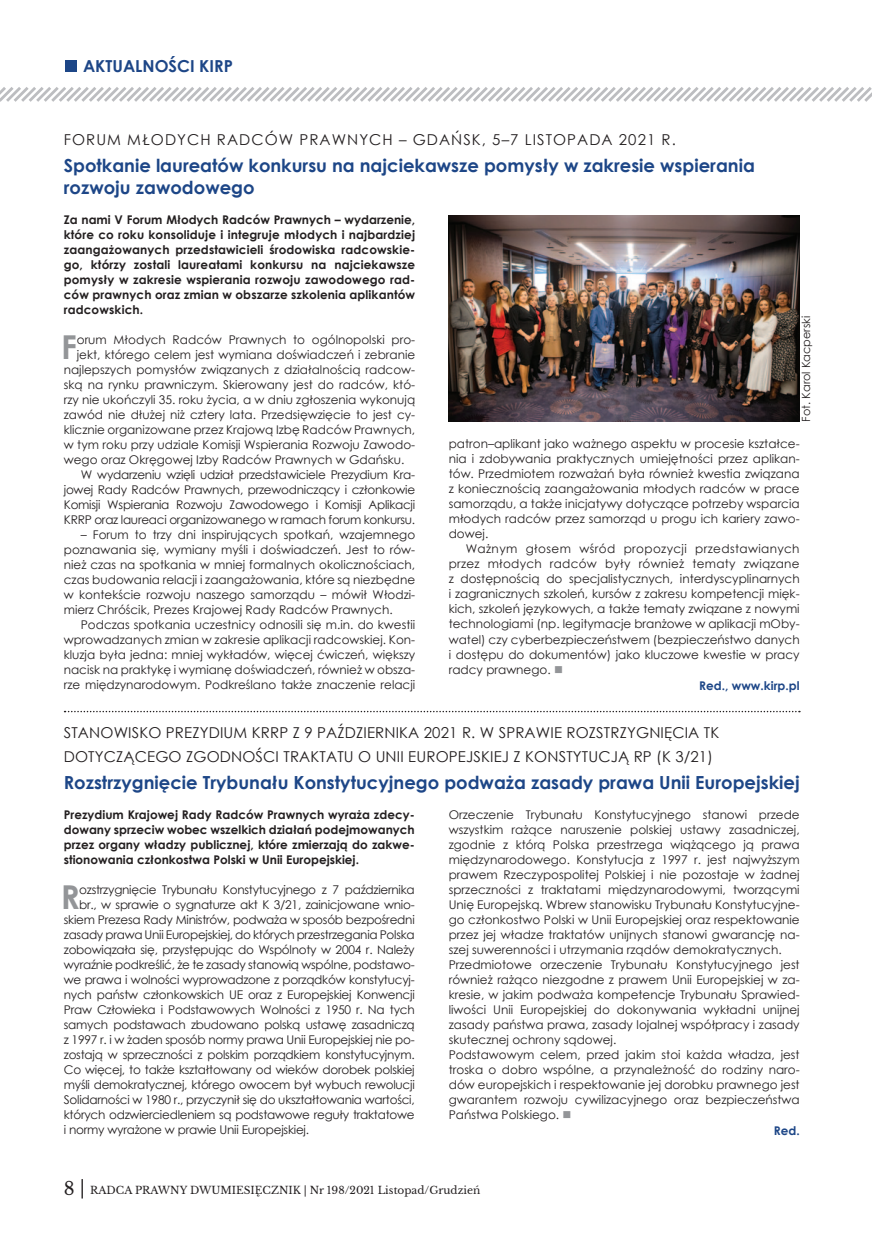
<style>
.page{position:relative;width:872px;height:1234px;background:#fff}
.page>*{position:absolute;margin:0;border:0;box-sizing:border-box;transform-origin:0 0}
.t1{font:700 32.85px "Century Gothic";color:#939598}
.t2{font:700 18px/22.5px "Century Gothic";color:#1d4687}
.t3{font:700 16.5px "Century Gothic";color:#1d4687}
.t4{font:15px "Century Gothic";letter-spacing:.01em;color:#231f20}
.t5{font:12px/15px "Century Gothic";color:#231f20;text-align:justify}
.t6{font:12px "Century Gothic";letter-spacing:-.02em;color:#231f20}
.t7{font:700 12px/15px "Century Gothic";letter-spacing:.005em;color:#231f20;text-align:justify}
.t8{font:700 12px "Century Gothic";color:#1d4687}
.t9{font:11.25px "Century Gothic";color:#231f20}
.t10{font:10.5px "Libre Baskerville";color:#231f20}
.s1{font-style:italic}
.s2{color:#939598}
.s3{font-size:18px}
</style>
<div class="page">
<div style="left:65px;top:60px;width:11px;height:12px;background:#1d4687"></div>
<svg style="left:0;top:87px;width:872px;height:15px"></svg>
<img style="left:449px;top:215px;width:350px;height:206px">
<svg style="left:65px;top:710px;width:735px;height:2px"></svg>
<h3 class="t3" style="left:83px;top:54px;width:151px">AKTUALNOŚCI KIRP</h3>
<p class="t4" style="left:64px;top:129px;width:22px">Forum</p>
<p class="t4" style="left:127px;top:129px;width:27px">Młodych</p>
<p class="t4" style="left:217px;top:129px;width:23px">Radc</p>
<p class="t4" style="left:265px;top:129px;width:58px">ów Prawnych</p>
<p class="t4" style="left:399px;top:129px;width:137px">– Gdańsk, 5–7 listopada</p>
<p class="t4" style="left:619px;top:129px;width:58px">2021 r .</p>
<h2 class="t2" style="left:64px;top:153px;width:692px">Spotkanie laureatów konkursu na najciekawsze pomysły w zakresie wspierania rozwoju zawodowego</h2>
<p class="t7" style="left:64px;top:212px;width:353px">Za nami V Forum Młodych Radców Prawnych – wydarzenie, które co roku konsoliduje i integruje młodych i najbardziej zaangażowanych przedstawicieli środowiska radcowskie&shy;go, którzy zostali laureatami konkursu na najciekawsze pomysły w zakresie wspierania rozwoju zawodowego rad&shy;ców prawnych oraz zmian w obszarze szkolenia aplikantów radcowskich.</p>
<h1 class="t1" style="left:61px;top:322px;width:17px">F</h1>
<p class="t5" style="left:77px;top:332px;width:340px">orum Młodych Radców Prawnych to ogólnopolski pro-</p>
<p class="t5" style="left:77px;top:347px;width:340px">jekt, którego celem jest wymiana doświadczeń i zebranie</p>
<p class="t5" style="left:64px;top:362px;width:353px">najlepszych pomysłów związanych z działalnością radcow-</p>
<p class="t5" style="left:64px;top:377px;width:353px">ską na rynku prawniczym. Skierowany jest do radców, któ-</p>
<p class="t5" style="left:64px;top:392px;width:353px">rzy nie ukończyli 35. roku życia, a w dniu zgłoszenia wykonują</p>
<p class="t5" style="left:64px;top:407px;width:353px">zawód nie dłużej niż cztery lata. Przedsięwzięcie to jest cy-</p>
<p class="t5" style="left:64px;top:422px;width:353px">klicznie organizowane przez Krajową Izbę Radców Prawnych,</p>
<p class="t5" style="left:64px;top:437px;width:353px">w tym roku przy udziale Komisji Wspierania Rozwoju Zawodo-</p>
<p class="t5" style="left:64px;top:452px;width:342px">wego oraz Okręgowej Izby Radców Prawnych w Gdańsku.</p>
<p class="t6" style="left:81px;top:466px;width:336px">W wydarzeniu wzięli udział przedstawiciele Prezydium Kra-</p>
<p class="t6" style="left:64px;top:481px;width:353px">jowej Rady Radców Prawnych, przewodniczący i członkowie</p>
<p class="t6" style="left:64px;top:496px;width:353px">Komisji Wspierania Rozwoju Zawodowego i Komisji Aplikacji</p>
<p class="t6" style="left:64px;top:511px;width:353px">KRRP oraz laureaci organizowanego w ramach forum konkursu.</p>
<p class="t5" style="left:64px;top:527px;width:353px;text-indent:17px">– Forum to trzy dni inspirujących spotkań, wzajemnego poznawania się, wymiany myśli i doświadczeń. Jest to rów&shy;nież czas na spotkania w mniej formalnych okolicznościach, czas budowania relacji i zaangażowania, które są niezbędne w kontekście rozwoju naszego samorządu <span class="s1">–</span> mówił Włodzi&shy;mierz Chróścik, Prezes Krajowej Rady Radców Prawnych.</p>
<p class="t5" style="left:64px;top:617px;width:353px;text-indent:17px">Podczas spotkania uczestnicy odnosili się m.in. do kwestii wprowadzanych zmian w zakresie aplikacji radcowskiej. Kon&shy;kluzja była jedna: mniej wykładów, więcej ćwiczeń, większy nacisk na praktykę i wymianę doświadczeń, również w obsza&shy;rze międzynarodowym. Podkreślano także znaczenie relacji</p>
<p class="t9" style="left:798px;top:421px;width:107px;rotate:-90deg">Fot. Karol Kacperski</p>
<p class="t5" style="left:449px;top:436px;width:352px">patron–aplikant jako ważnego aspektu w procesie kształce&shy;nia i zdobywania praktycznych umiejętności przez aplikan&shy;tów. Przedmiotem rozważań była również kwestia związana z koniecznością zaangażowania młodych radców w prace samorządu, a także inicjatywy dotyczące potrzeby wsparcia młodych radców przez samorząd u progu ich kariery zawo&shy;dowej.</p>
<p class="t5" style="left:449px;top:541px;width:352px;text-indent:17px">Ważnym głosem wśród propozycji przedstawianych przez młodych radców były również tematy związane z dostępnością do specjalistycznych, interdyscyplinarnych i zagranicznych szkoleń, kursów z zakresu kompetencji mięk&shy;kich, szkoleń językowych, a także tematy związane z nowymi technologiami (np. legitymacje branżowe w aplikacji mOby&shy;watel) czy cyberbezpieczeństwem (bezpieczeństwo danych i dostępu do dokumentów) jako kluczowe kwestie w pracy radcy prawnego. <span class="s2">■</span></p>
<p class="t8" style="left:699px;top:676px;width:102px">Red., www.kirp.pl</p>
<p class="t4" style="left:64px;top:721px;width:19px">Stanowisko</p>
<p class="t4" style="left:166px;top:721px;width:19px">Prezydium</p>
<p class="t4" style="left:252px;top:721px;width:103px">KRRP z 9 października</p>
<p class="t4" style="left:424px;top:721px;width:66px">2021 r . wsprawie</p>
<p class="t4" style="left:566px;top:721px;width:10px">rozstrzygni</p>
<p class="t4" style="left:664px;top:721px;width:18px">ęcia</p>
<p class="t4" style="left:704px;top:721px;width:17px">TK</p>
<p class="t4" style="left:64px;top:745px;width:11px">dotycz</p>
<p class="t4" style="left:124px;top:745px;width:24px">ącego</p>
<p class="t4" style="left:186px;top:745px;width:12px">zgodności</p>
<p class="t4" style="left:283px;top:745px;width:17px">Traktatu</p>
<p class="t4" style="left:358px;top:745px;width:68px">o Unii Europejskiej</p>
<p class="t4" style="left:513px;top:745px;width:31px">z Konstytucj</p>
<p class="t4" style="left:618px;top:745px;width:96px">ą RP (K 3/21)</p>
<h2 class="t2" style="left:64px;top:769px;width:737px">Rozstrzygnięcie Trybunału Konstytucyjnego podważa zasady prawa Unii Europejskiej</h2>
<p class="t7" style="left:64px;top:806px;width:352px">Prezydium Krajowej Rady Radców Prawnych wyraża zdecy&shy;dowany sprzeciw wobec wszelkich działań podejmowanych przez organy władzy publicznej, które zmierzają do zakwe&shy;stionowania członkostwa Polski w Unii Europejskiej.</p>
<h1 class="t1" style="left:61px;top:871px;width:21px">R</h1>
<p class="t6" style="left:79px;top:880px;width:337px">ozstrzygnięcie Trybunału Konstytucyjnego z 7 października</p>
<p class="t6" style="left:79px;top:895px;width:337px">br., w sprawie o sygnaturze akt K 3/21, zainicjowane wnio-</p>
<p class="t6" style="left:64px;top:910px;width:352px">skiem Prezesa Rady Ministrów, podważa w sposób bezpośredni</p>
<p class="t6" style="left:64px;top:925px;width:352px">zasady prawa Unii Europejskiej, do których przestrzegania Polska</p>
<p class="t6" style="left:64px;top:940px;width:352px">zobowiązała się, przystępując do Wspólnoty w 2004 r. Należy</p>
<p class="t6" style="left:64px;top:955px;width:352px">wyraźnie podkreślić, że te zasady stanowią wspólne, podstawo-</p>
<p class="t6" style="left:64px;top:970px;width:352px">we prawa i wolności wyprowadzone z porządków konstytucyj-</p>
<p class="t6" style="left:64px;top:985px;width:352px">nych państw członkowskich UE oraz z Europejskiej Konwencji</p>
<p class="t6" style="left:64px;top:1000px;width:352px">Praw Człowieka i Podstawowych Wolności z 1950 r. Na tych</p>
<p class="t6" style="left:64px;top:1015px;width:352px">samych podstawach zbudowano polską ustawę zasadniczą</p>
<p class="t6" style="left:64px;top:1030px;width:352px">z 1997 r. i w żaden sposób normy prawa Unii Europejskiej nie po-</p>
<p class="t6" style="left:64px;top:1045px;width:352px">zostają w sprzeczności z polskim porządkiem konstytucyjnym.</p>
<p class="t6" style="left:64px;top:1060px;width:352px">Co więcej, to także kształtowany od wieków dorobek polskiej</p>
<p class="t6" style="left:64px;top:1075px;width:352px">myśli demokratycznej, którego owocem był wybuch rewolucji</p>
<p class="t6" style="left:64px;top:1090px;width:352px">Solidarności w 1980 r., przyczynił się do ukształtowania wartości,</p>
<p class="t6" style="left:64px;top:1105px;width:352px">których odzwierciedleniem są podstawowe reguły traktatowe</p>
<p class="t6" style="left:64px;top:1120px;width:247px">i normy wyrażone w prawie Unii Europejskiej.</p>
<p class="t5" style="left:449px;top:806px;width:352px;text-align:left">Orzeczenie Trybunału Konstytucyjnego stanowi przede wszystkim rażące naruszenie polskiej ustawy zasadniczej, zgodnie z którą Polska przestrzega wiążącego ją prawa międzynarodowego. Konstytucja z 1997 r. jest najwyższym prawem Rzeczypospolitej Polskiej i nie pozostaje w żadnej sprzeczności z traktatami międzynarodowymi, tworzącymi Unię Europejską. Wbrew stanowisku Trybunału Konstytucyjne&shy;go członkostwo Polski w Unii Europejskiej oraz respektowanie przez jej władze traktatów unijnych stanowi gwarancję na&shy;szej suwerenności i utrzymania rządów demokratycznych.<br>Przedmiotowe orzeczenie Trybunału Konstytucyjnego jest również rażąco niezgodne z prawem Unii Europejskiej w za&shy;kresie, w jakim podważa kompetencje Trybunału Sprawied&shy;liwości Unii Europejskiej do dokonywania wykładni unijnej zasady państwa prawa, zasady lojalnej współpracy i zasady skutecznej ochrony sądowej.<br>Podstawowym celem, przed jakim stoi każda władza, jest troska o dobro wspólne, a przynależność do rodziny naro&shy;dów europejskich i respektowanie jej dorobku prawnego jest gwarantem rozwoju cywilizacyjnego oraz bezpieczeństwa Państwa Polskiego. <span class="s2">■</span></p>
<p class="t8" style="left:773px;top:1121px;width:27px">Red.</p>
<p class="t10" style="left:64px;top:1183px;width:418px"><span class="s3">8 |</span> RADCA PRAWNY DWUMIESIĘCZNIK | NR 198/2021 LISTOPAD/GRUDZIEŃ</p>
</div>
